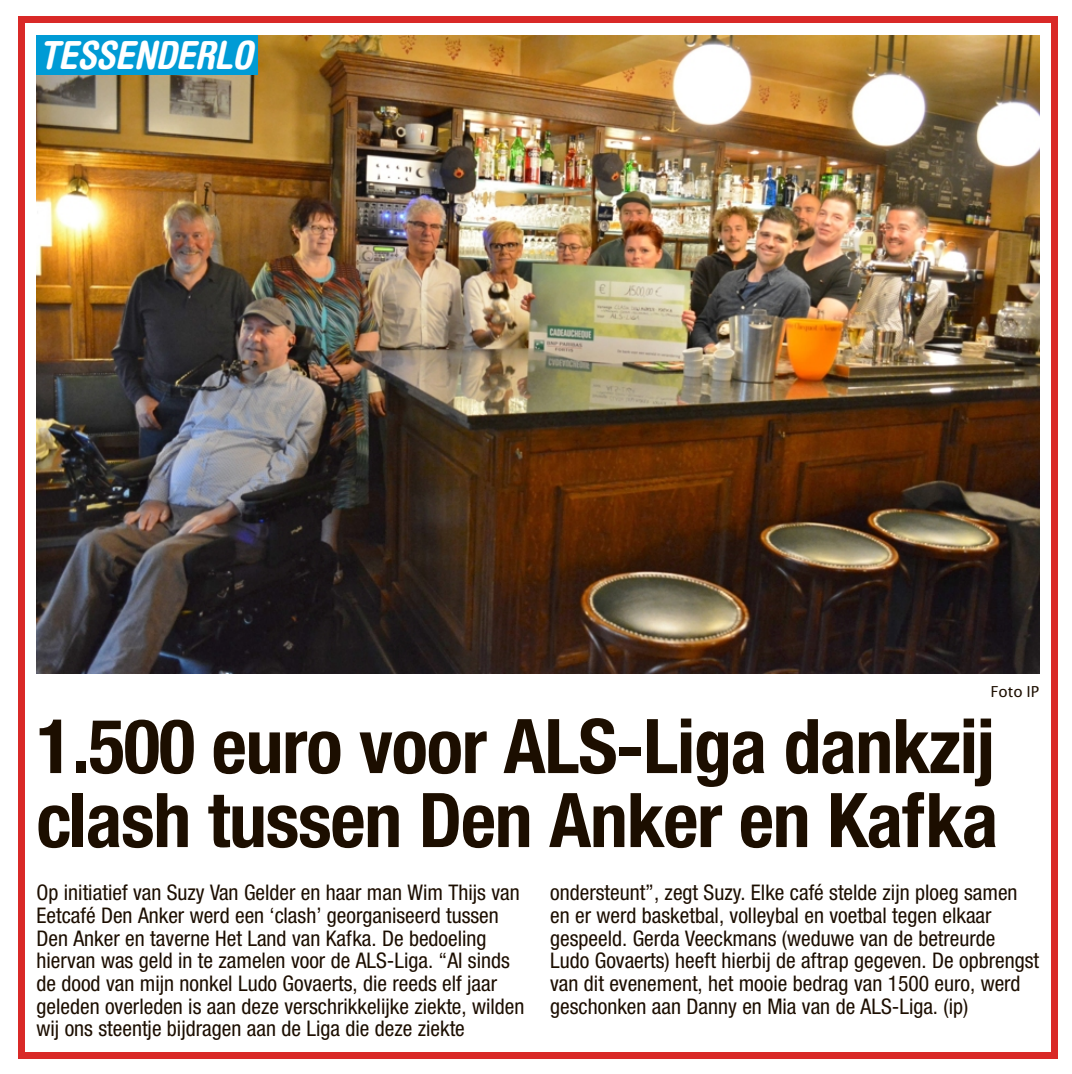
<style>
.page{position:relative;width:1072px;height:1074px;background:#fff}
.page>*{position:absolute;margin:0;border:0;box-sizing:border-box;transform-origin:0 0}
.t1{font:700 condensed 75.51px/74px "Helvetica Neue LT Std";letter-spacing:-.015em;color:#1c0e00}
.t2{font:italic 700 condensed 38.85px "Helvetica Rounded LT Std";letter-spacing:-.015em;color:#fff}
.t3{font:condensed 21.61px/22.7px "Helvetica Neue LT Std";color:#1c0e00}
.t4{font:15.14px "Lucida Sans Std";color:#1c0e00}
</style>
<div class="page">
<div style="left:18px;top:17px;width:6px;height:1042px;background:#d92927"></div>
<div style="left:1051px;top:17px;width:6px;height:1042px;background:#d92927"></div>
<div style="left:18px;top:17px;width:1039px;height:6px;background:#d92927"></div>
<div style="left:18px;top:1053px;width:1039px;height:6px;background:#d92927"></div>
<img style="left:36px;top:35px;width:1003px;height:639px">
<div style="left:37px;top:35px;width:221px;height:40px;background:#009bd5"></div>
<h2 class="t2" style="left:39px;top:31px;width:215px">TESSENDERLO</h2>
<p class="t4" style="left:990px;top:682px;width:50px">Foto IP</p>
<h1 class="t1" style="left:37px;top:708px;width:963px">1.500 euro voor ALS-Liga dankzij clash tussen Den Anker en Kafka</h1>
<p class="t3" style="left:37px;top:881px;width:489px">Op initiatief van Suzy Van Gelder en haar man Wim Thijs van Eetcafé Den Anker werd een ‘clash’ georganiseerd tussen Den Anker en taverne Het Land van Kafka. De bedoeling hiervan was geld in te zamelen voor de ALS-Liga. “Al sinds de dood van mijn nonkel Ludo Govaerts, die reeds elf jaar geleden overleden is aan deze verschrikkelijke ziekte, wilden wij ons steentje bijdragen aan de Liga die deze ziekte</p>
<p class="t3" style="left:550px;top:881px;width:490px">ondersteunt”, zegt Suzy. Elke café stelde zijn ploeg samen en er werd basketbal, volleybal en voetbal tegen elkaar gespeeld. Gerda Veeckmans (weduwe van de betreurde Ludo Govaerts) heeft hierbij de aftrap gegeven. De opbrengst van dit evenement, het mooie bedrag van 1500 euro, werd geschonken aan Danny en Mia van de ALS-Liga. (ip)</p>
</div>
